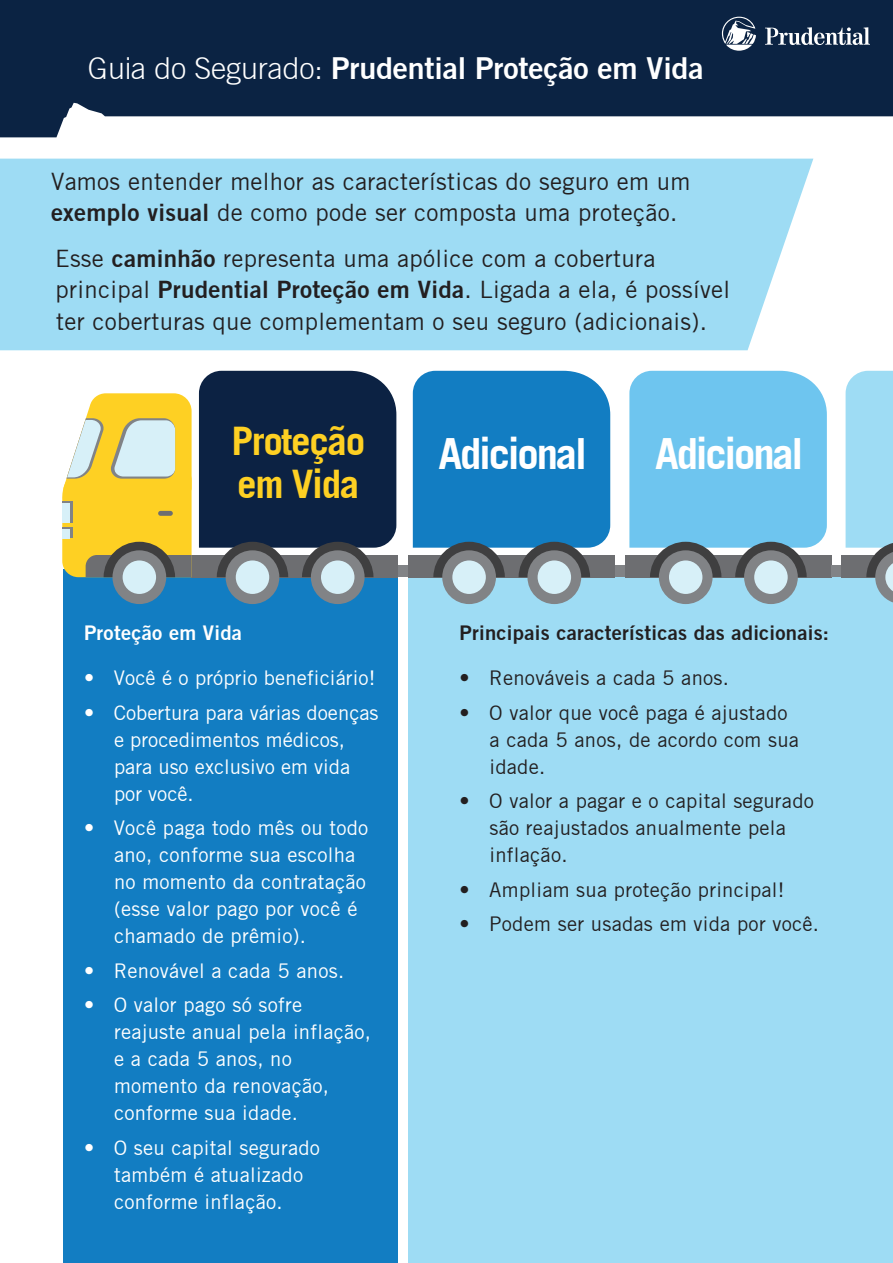
<style>
.page{position:relative;width:893px;height:1263px;background:#fff}
.page>*{position:absolute;margin:0;border:0;box-sizing:border-box;transform-origin:0 0}
.t1{font:45px "Prudential Modern Bold Sem Cond";letter-spacing:-.05em;color:#fff}
.t2{font:41.1px/43.5px "Prudential Modern Bold Sem Cond";letter-spacing:-.035em;color:#fed023}
.t3{font:700 30.3px "Prudential Modern";letter-spacing:-.005em;color:#fff}
.t4{font:500 24px/31.5px "Prudential Modern";letter-spacing:.015em;color:#231f20}
.t5{font:500 20.25px/27px "Prudential Modern";letter-spacing:.015em;color:#fff}
.t6{font:500 20.25px/27px "Prudential Modern";letter-spacing:.015em;color:#231f20}
.t7{font:700 20.25px "Prudential Modern";letter-spacing:.015em;color:#231f20}
.t8{font:700 20.25px "Prudential Modern";letter-spacing:.015em;color:#fff}
.s1{font-weight:300}
.s2{font-weight:700}
</style>
<div class="page">
<div style="left:0;top:159px;width:813px;height:191px;background:#9edcf4"></div>
<div style="left:63px;top:569px;width:335px;height:694px;background:#127dc2"></div>
<div style="left:408px;top:569px;width:485px;height:694px;background:#9edcf4"></div>
<div style="left:398px;top:565px;width:10px;height:12px;background:#818386"></div>
<div style="left:408px;top:555px;width:207px;height:22px;background:#6d6e71"></div>
<div style="left:442px;top:550px;width:54px;height:54px;background:#818386;border-radius:50%"></div>
<div style="left:452px;top:560px;width:34px;height:34px;background:#d7f0f8;border-radius:50%"></div>
<svg style="left:413px;top:371px;width:197px;height:206px;background:#237fbb"></svg>
<div style="left:527px;top:550px;width:54px;height:54px;background:#818386;border-radius:50%"></div>
<div style="left:538px;top:560px;width:33px;height:34px;background:#d7f0f8;border-radius:50%"></div>
<div style="left:615px;top:565px;width:10px;height:12px;background:#818386"></div>
<div style="left:625px;top:555px;width:206px;height:22px;background:#6d6e71"></div>
<div style="left:659px;top:550px;width:54px;height:54px;background:#818386;border-radius:50%"></div>
<div style="left:669px;top:560px;width:33px;height:34px;background:#d7f0f8;border-radius:50%"></div>
<svg style="left:629px;top:371px;width:198px;height:206px;background:#74bee1"></svg>
<div style="left:744px;top:550px;width:54px;height:54px;background:#818386;border-radius:50%"></div>
<div style="left:754px;top:560px;width:34px;height:34px;background:#d7f0f8;border-radius:50%"></div>
<div style="left:831px;top:565px;width:10px;height:12px;background:#818386"></div>
<div style="left:841px;top:555px;width:52px;height:22px;background:#6d6e71"></div>
<svg style="left:846px;top:371px;width:47px;height:231px"></svg>
<div style="left:192px;top:555px;width:206px;height:22px;background:#6d6e71"></div>
<div style="left:226px;top:550px;width:53px;height:54px;background:#818386;border-radius:50%"></div>
<div style="left:236px;top:560px;width:33px;height:34px;background:#d7f0f8;border-radius:50%"></div>
<svg style="left:199px;top:371px;width:197px;height:206px;background:#1e314e"></svg>
<div style="left:311px;top:550px;width:54px;height:54px;background:#818386;border-radius:50%"></div>
<div style="left:321px;top:560px;width:33px;height:34px;background:#d7f0f8;border-radius:50%"></div>
<div style="left:112px;top:550px;width:54px;height:54px;background:#818386;border-radius:50%"></div>
<div style="left:123px;top:560px;width:33px;height:34px;background:#d7f0f8;border-radius:50%"></div>
<svg style="left:62px;top:393px;width:130px;height:184px;background:#e1cb68"></svg>
<div style="left:62px;top:529px;width:8px;height:9px;background:#d7f0f8"></div>
<svg style="left:0;top:0;width:893px;height:137px;background:#2e435e"></svg>
<svg style="left:722px;top:17px;width:34px;height:34px"></svg>
<svg style="left:765px;top:27px;width:105px;height:18px"></svg>
<h3 class="t3" style="left:88px;top:49px;width:617px"><span class="s1">Guia do Segurado:</span> Prudential Proteção em Vida</h3>
<p class="t4" style="left:51px;top:165px;width:641px">Vamos entender melhor as características do seguro em um <span class="s2">exemplo visual</span> de como pode ser composta uma proteção.</p>
<p class="t4" style="left:55px;top:242px;width:677px">Esse <span class="s2">caminhão</span> representa uma apólice com a cobertura principal <span class="s2">Prudential Proteção em Vida</span>. Ligada a ela, é possível ter coberturas que complementam o seu seguro (adicionais).</p>
<h2 class="t2" style="left:231px;top:419px;width:135px">Proteção em Vida</h2>
<p class="t8" style="left:84px;top:620px;width:160px">Proteção em Vida</p>
<p class="t5" style="left:84px;top:664px;width:293px">• Você é o próprio beneficiário!</p>
<p class="t5" style="left:114px;top:699px;width:266px;text-indent:-30px">• Cobertura para várias doenças e procedimentos médicos, para uso exclusivo em vida por você.</p>
<p class="t5" style="left:114px;top:814px;width:256px;text-indent:-30px">• Você paga todo mês ou todo ano, conforme sua escolha no momento da contratação (esse valor pago por você é chamado de prêmio).</p>
<p class="t5" style="left:84px;top:956px;width:262px">• Renovável a cada 5 anos.</p>
<p class="t5" style="left:114px;top:991px;width:259px;text-indent:-30px">• O valor pago só sofre reajuste anual pela inflação, e a cada 5 anos, no momento da renovação, conforme sua idade.</p>
<p class="t5" style="left:114px;top:1133px;width:208px;text-indent:-30px">• O seu capital segurado também é atualizado conforme inflação.</p>
<h1 class="t1" style="left:439px;top:427px;width:150px">Adicional</h1>
<h1 class="t1" style="left:655px;top:427px;width:150px">Adicional</h1>
<p class="t7" style="left:459px;top:620px;width:371px">Principais características das adicionais:</p>
<p class="t6" style="left:459px;top:664px;width:271px"><span class="s2">•</span> Renováveis a cada 5 anos.</p>
<p class="t6" style="left:489px;top:698px;width:311px;text-indent:-30px"><span class="s2">•</span> O valor que você paga é ajustado a cada 5 anos, de acordo com sua idade.</p>
<p class="t6" style="left:489px;top:787px;width:326px;text-indent:-30px"><span class="s2">•</span> O valor a pagar e o capital segurado são reajustados anualmente pela inflação.</p>
<p class="t6" style="left:459px;top:875px;width:327px"><span class="s2">•</span> Ampliam sua proteção principal!</p>
<p class="t6" style="left:459px;top:910px;width:361px"><span class="s2">•</span> Podem ser usadas em vida por você.</p>
</div>
